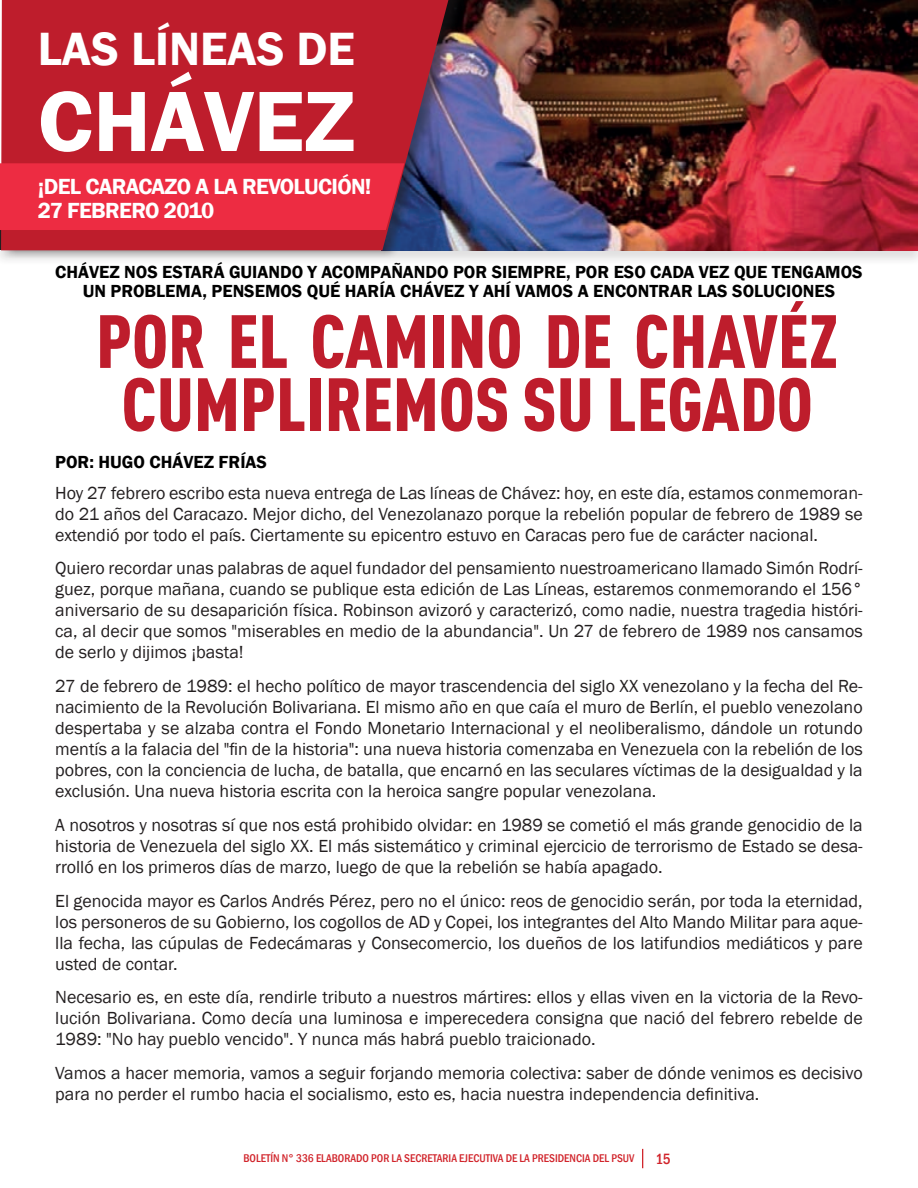
<style>
.page{position:relative;width:918px;height:1188px;background:#fff}
.page>*{position:absolute;margin:0;border:0;box-sizing:border-box;transform-origin:0 0}
.Estilo_de_párrafo_1{font:600 88.5px "Franklin Gothic";color:#fff}
.Estilo_de_párrafo_1-2{font:900 74.1px/63.2px "DIN Cond";color:#be1d2c;text-align:center}
.Estilo_de_párrafo_1-3{font:600 48px "Franklin Gothic";color:#fff}
.Estilo_de_párrafo_1-4{font:600 22.5px "Franklin Gothic";letter-spacing:-.03em;color:#fff}
.t1{font:18px/21px "Franklin Gothic";color:#231f20;text-align:justify}
.Estilo_de_párrafo_1-5{font:600 18px/19.5px "Franklin Gothic";color:#000;text-align:center}
.t2{font:500 condensed 15.3px "Franklin Gothic";color:#d1232a}
.t3{font:500 condensed 11.55px "Franklin Gothic";color:#d1232a}
</style>
<div class="page">
<svg style="left:642px;top:1149px;width:1px;height:19px"></svg>
<div style="left:0;top:227px;width:918px;height:39px;background:#231f20;opacity:.14"></div>
<img style="left:469px;top:0;width:449px;height:250px">
<div style="left:1px;top:0;width:468px;height:259px;background:#231f20;opacity:.48"></div>
<svg style="left:1px;top:0;width:447px;height:250px;fill:#be1d2c"></svg>
<div style="left:0;top:163px;width:404px;height:67px;background:#ed2c42"></div>
<p class="Estilo_de_párrafo_1-3" style="left:38px;top:20px;width:319px">LAS LÍNEAS DE</p>
<p class="Estilo_de_párrafo_1" style="left:38px;top:67px;width:319px">CHÁVEZ</p>
<p class="Estilo_de_párrafo_1-4" style="left:38px;top:173px;width:335px">¡DEL CARACAZO A LA REVOLUCIÓN!</p>
<p class="Estilo_de_párrafo_1-4" style="left:38px;top:197px;width:178px">27 FEBRERO 2010</p>
<p class="Estilo_de_párrafo_1-5" style="left:55px;top:262px;width:809px">CHÁVEZ NOS ESTARÁ GUIANDO Y ACOMPAÑANDO POR SIEMPRE, POR ESO CADA VEZ QUE TENGAMOS<br>UN PROBLEMA, PENSEMOS QUÉ HARÍA CHÁVEZ Y AHÍ VAMOS A ENCONTRAR LAS SOLUCIONES</p>
<p class="Estilo_de_párrafo_1-2" style="left:96px;top:308px;width:744px">POR EL CAMINO DE CHAVÉZ<br>CUMPLIREMOS SU LEGADO</p>
<p class="Estilo_de_párrafo_1-5" style="left:55px;top:452px;width:213px">POR: HUGO CHÁVEZ FRÍAS</p>
<p class="t1" style="left:55px;top:483px;width:809px">Hoy 27 febrero escribo esta nueva entrega de Las líneas de Chávez: hoy, en este día, estamos conmemoran&shy;do 21 años del Caracazo. Mejor dicho, del Venezolanazo porque la rebelión popular de febrero de 1989 se extendió por todo el país. Ciertamente su epicentro estuvo en Caracas pero fue de carácter nacional.</p>
<p class="t1" style="left:55px;top:558px;width:809px">Quiero recordar unas palabras de aquel fundador del pensamiento nuestroamericano llamado Simón Rodrí&shy;guez, porque mañana, cuando se publique esta edición de Las Líneas, estaremos conmemorando el 156° aniversario de su desaparición física. Robinson avizoró y caracterizó, como nadie, nuestra tragedia históri&shy;ca, al decir que somos "miserables en medio de la abundancia". Un 27 de febrero de 1989 nos cansamos de serlo y dijimos ¡basta!</p>
<p class="t1" style="left:55px;top:676px;width:809px">27 de febrero de 1989: el hecho político de mayor trascendencia del siglo XX venezolano y la fecha del Re&shy;nacimiento de la Revolución Bolivariana. El mismo año en que caía el muro de Berlín, el pueblo venezolano despertaba y se alzaba contra el Fondo Monetario Internacional y el neoliberalismo, dándole un rotundo mentís a la falacia del "fin de la historia": una nueva historia comenzaba en Venezuela con la rebelión de los pobres, con la conciencia de lucha, de batalla, que encarnó en las seculares víctimas de la desigualdad y la exclusión. Una nueva historia escrita con la heroica sangre popular venezolana.</p>
<p class="t1" style="left:55px;top:815px;width:809px">A nosotros y nosotras sí que nos está prohibido olvidar: en 1989 se cometió el más grande genocidio de la historia de Venezuela del siglo XX. El más sistemático y criminal ejercicio de terrorismo de Estado se desa&shy;rrolló en los primeros días de marzo, luego de que la rebelión se había apagado.</p>
<p class="t1" style="left:55px;top:891px;width:809px">El genocida mayor es Carlos Andrés Pérez, pero no el único: reos de genocidio serán, por toda la eternidad, los personeros de su Gobierno, los cogollos de AD y Copei, los integrantes del Alto Mando Militar para aque&shy;lla fecha, las cúpulas de Fedecámaras y Consecomercio, los dueños de los latifundios mediáticos y pare usted de contar.</p>
<p class="t1" style="left:55px;top:987px;width:809px">Necesario es, en este día, rendirle tributo a nuestros mártires: ellos y ellas viven en la victoria de la Revo&shy;lución Bolivariana. Como decía una luminosa e imperecedera consigna que nació del febrero rebelde de 1989: "No hay pueblo vencido". Y nunca más habrá pueblo traicionado.</p>
<p class="t1" style="left:55px;top:1063px;width:809px">Vamos a hacer memoria, vamos a seguir forjando memoria colectiva: saber de dónde venimos es decisivo para no perder el rumbo hacia el socialismo, esto es, hacia nuestra independencia definitiva.</p>
<p class="t3" style="left:243px;top:1150px;width:393px">BOLETÍN N° 336 ELABORADO POR LA SECRETARIA EJECUTIVA DE LA PRESIDENCIA DEL PSUV</p>
<p class="t2" style="left:655px;top:1149px;width:17px">15</p>
</div>
